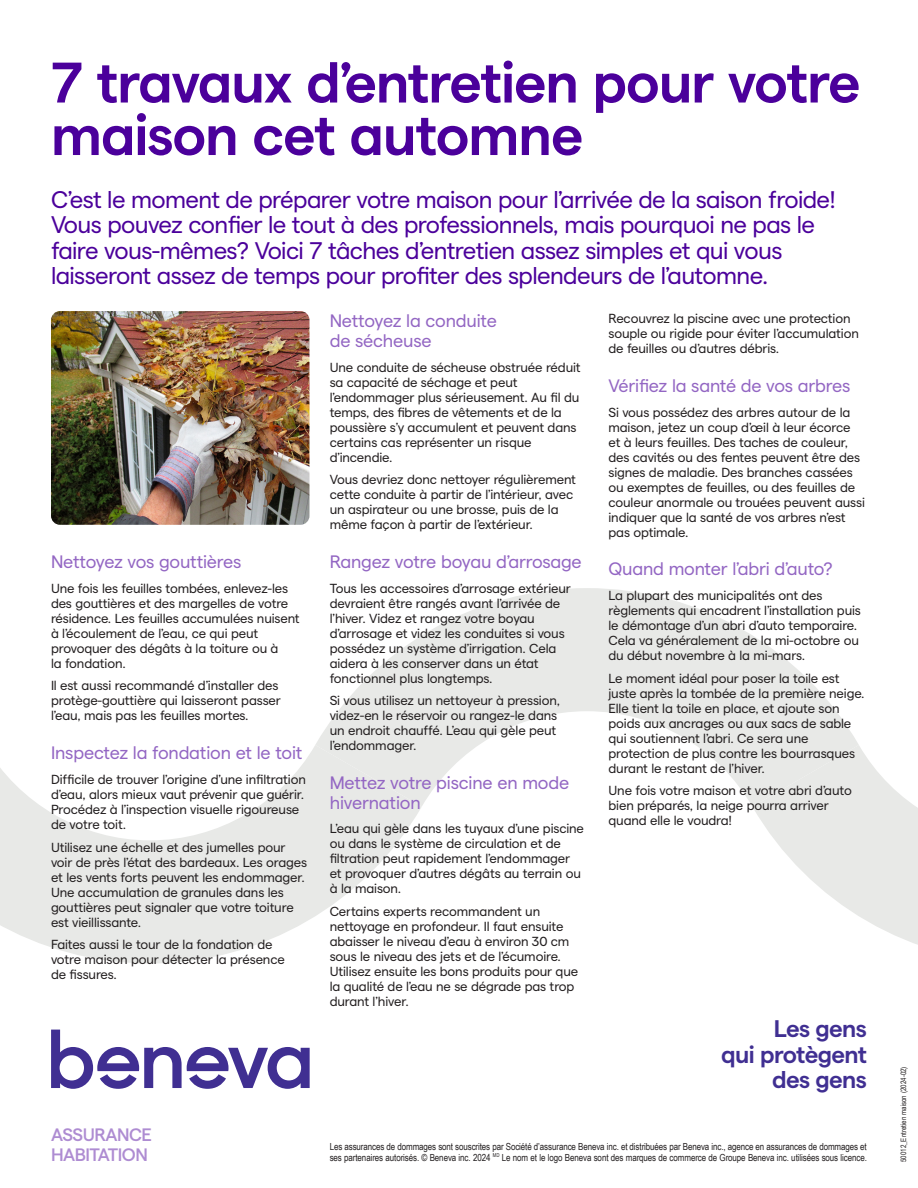
<style>
.page{position:relative;width:918px;height:1188px;background:#fff}
.page>*{position:absolute;margin:0;border:0;box-sizing:border-box;transform-origin:0 0}
._1-Tit_38pts{font:700 57px/52.5px "Matter Beneva Semi";letter-spacing:-.02em;color:#4b009b}
._2-Stit_Violet{font:24px/25.5px "Matter Beneva Regular";letter-spacing:-.025em;color:#4b009b}
._5-CTA_Matter_violet{font:700 24px/25.5px "Matter Beneva Semi";letter-spacing:-.025em;color:#402f92;text-align:right}
._2-Stit_Violet_pâle{font:18px/19.5px "Matter Beneva Regular";letter-spacing:-.01em;color:#9366c3}
._2-Stit_Violet-2{font:18px/19.5px "Matter Beneva Medium";letter-spacing:-.025em;color:#ae8cd2}
._3-Txt_courant_noir_9pts{font:13.2px/15px "Matter Beneva Regular";letter-spacing:-.01em;color:#231f20}
._9-Notes_légales_6_5pts{font:9.75px/10.5px "Arial Narrow";letter-spacing:-.01em;color:#231f20}
._9-Notes_légales_6_5pts-2{font:7.5px "Arial Narrow";color:#231f20}
</style>
<div class="page">
<svg style="left:315px;top:588px;width:544px;height:218px;fill:#e8e9e7"></svg>
<svg style="left:0;top:745px;width:422px;height:218px;fill:#e8e9e7"></svg>
<svg style="left:752px;top:745px;width:166px;height:200px"></svg>
<svg style="left:51px;top:1030px;width:259px;height:59px"></svg>
<img style="left:51px;top:311px;width:258px;height:214px">
<p class="_1-Tit_38pts" style="left:51px;top:51px;width:811px">7 travaux d’entretien pour votre maison cet automne</p>
<p class="_2-Stit_Violet" style="left:51px;top:184px;width:787px">C’est le moment de préparer votre maison pour l’arrivée de la saison froide!<br>Vous pouvez confier le tout à des professionnels, mais pourquoi ne pas le faire vous-mêmes? Voici 7 tâches d’entretien assez simples et qui vous laisseront assez de temps pour profiter des splendeurs de l’automne.</p>
<p class="_2-Stit_Violet_pâle" style="left:51px;top:551px;width:192px">Nettoyez vos gouttières</p>
<p class="_3-Txt_courant_noir_9pts" style="left:51px;top:580px;width:250px">Une fois les feuilles tombées, enlevez-les des gouttières et des margelles de votre résidence. Les feuilles accumulées nuisent à l’écoulement de l’eau, ce qui peut provoquer des dégâts à la toiture ou à<br>la fondation.</p>
<p class="_3-Txt_courant_noir_9pts" style="left:51px;top:677px;width:231px">Il est aussi recommandé d’installer des protège-gouttière qui laisseront passer l’eau, mais pas les feuilles mortes.</p>
<p class="_2-Stit_Violet_pâle" style="left:51px;top:742px;width:253px">Inspectez la fondation et le toit</p>
<p class="_3-Txt_courant_noir_9pts" style="left:51px;top:771px;width:256px">Difficile de trouver l’origine d’une infiltration d’eau, alors mieux vaut prévenir que guérir.<br>Procédez à l’inspection visuelle rigoureuse de votre toit.</p>
<p class="_3-Txt_courant_noir_9pts" style="left:51px;top:838px;width:258px">Utilisez une échelle et des jumelles pour voir de près l’état des bardeaux. Les orages et les vents forts peuvent les endommager.<br>Une accumulation de granules dans les gouttières peut signaler que votre toiture est vieillissante.</p>
<p class="_3-Txt_courant_noir_9pts" style="left:51px;top:936px;width:235px">Faites aussi le tour de la fondation de votre maison pour détecter la présence de fissures.</p>
<p class="_2-Stit_Violet-2" style="left:51px;top:1124px;width:102px">ASSURANCE<br>HABITATION</p>
<p class="_2-Stit_Violet_pâle" style="left:330px;top:310px;width:169px">Nettoyez la conduite de sécheuse</p>
<p class="_3-Txt_courant_noir_9pts" style="left:330px;top:358px;width:252px">Une conduite de sécheuse obstruée réduit sa capacité de séchage et peut l’endommager plus sérieusement. Au fil du temps, des fibres de vêtements et de la poussière s’y accumulent et peuvent dans certains cas représenter un risque d’incendie.</p>
<p class="_3-Txt_courant_noir_9pts" style="left:330px;top:471px;width:248px">Vous devriez donc nettoyer régulièrement cette conduite à partir de l’intérieur, avec un aspirateur ou une brosse, puis de la même façon à partir de l’extérieur.</p>
<p class="_2-Stit_Violet_pâle" style="left:330px;top:550px;width:254px">Rangez votre boyau d’arrosage</p>
<p class="_3-Txt_courant_noir_9pts" style="left:330px;top:580px;width:243px">Tous les accessoires d’arrosage extérieur devraient être rangés avant l’arrivée de l’hiver. Videz et rangez votre boyau d’arrosage et videz les conduites si vous possédez un système d’irrigation. Cela aidera à les conserver dans un état fonctionnel plus longtemps.</p>
<p class="_3-Txt_courant_noir_9pts" style="left:330px;top:692px;width:232px">Si vous utilisez un nettoyeur à pression, videz-en le réservoir ou rangez-le dans un endroit chauffé. L’eau qui gèle peut l’endommager.</p>
<p class="_2-Stit_Violet_pâle" style="left:330px;top:771px;width:241px">Mettez votre piscine en mode hivernation</p>
<p class="_3-Txt_courant_noir_9pts" style="left:330px;top:820px;width:256px">L’eau qui gèle dans les tuyaux d’une piscine ou dans le système de circulation et de filtration peut rapidement l’endommager et provoquer d’autres dégâts au terrain ou à la maison.</p>
<p class="_3-Txt_courant_noir_9pts" style="left:330px;top:903px;width:250px">Certains experts recommandent un nettoyage en profondeur. Il faut ensuite abaisser le niveau d’eau à environ 30 cm sous le niveau des jets et de l’écumoire.<br>Utilisez ensuite les bons produits pour que la qualité de l’eau ne se dégrade pas trop durant l’hiver.</p>
<p class="_3-Txt_courant_noir_9pts" style="left:609px;top:310px;width:252px">Recouvrez la piscine avec une protection souple ou rigide pour éviter l’accumulation de feuilles ou d’autres débris.</p>
<p class="_2-Stit_Violet_pâle" style="left:609px;top:374px;width:243px">Vérifiez la santé de vos arbres</p>
<p class="_3-Txt_courant_noir_9pts" style="left:609px;top:403px;width:258px">Si vous possédez des arbres autour de la maison, jetez un coup d’œil à leur écorce et à leurs feuilles. Des taches de couleur, des cavités ou des fentes peuvent être des signes de maladie. Des branches cassées ou exemptes de feuilles, ou des feuilles de couleur anormale ou trouées peuvent aussi indiquer que la santé de vos arbres n’est pas optimale.</p>
<p class="_2-Stit_Violet_pâle" style="left:609px;top:558px;width:226px">Quand monter l’abri d’auto?</p>
<p class="_3-Txt_courant_noir_9pts" style="left:609px;top:587px;width:254px">La plupart des municipalités ont des règlements qui encadrent l’installation puis le démontage d’un abri d’auto temporaire.<br>Cela va généralement de la mi-octobre ou du début novembre à la mi-mars.</p>
<p class="_3-Txt_courant_noir_9pts" style="left:609px;top:669px;width:258px">Le moment idéal pour poser la toile est juste après la tombée de la première neige.<br>Elle tient la toile en place, et ajoute son poids aux ancrages ou aux sacs de sable qui soutiennent l’abri. Ce sera une protection de plus contre les bourrasques durant le restant de l’hiver.</p>
<p class="_3-Txt_courant_noir_9pts" style="left:609px;top:782px;width:245px">Une fois votre maison et votre abri d’auto bien préparés, la neige pourra arriver quand elle le voudra!</p>
<p class="_5-CTA_Matter_violet" style="left:721px;top:1014px;width:147px">Les gens<br>qui protègent des gens</p>
<p class="_9-Notes_légales_6_5pts" style="left:330px;top:1141px;width:539px">Les assurances de dommages sont souscrites par Société d’assurance Beneva inc. et distribuées par Beneva inc., agence en assurances de dommages et ses partenaires autorisés. © Beneva inc. 2024 <sup>MD</sup> Le nom et le logo Beneva sont des marques de commerce de Groupe Beneva inc. utilisées sous licence.</p>
<p class="_9-Notes_légales_6_5pts-2" style="left:898px;top:1162px;width:97px;rotate:-90deg">50012_Entretien maison (2024-02)</p>
</div>
